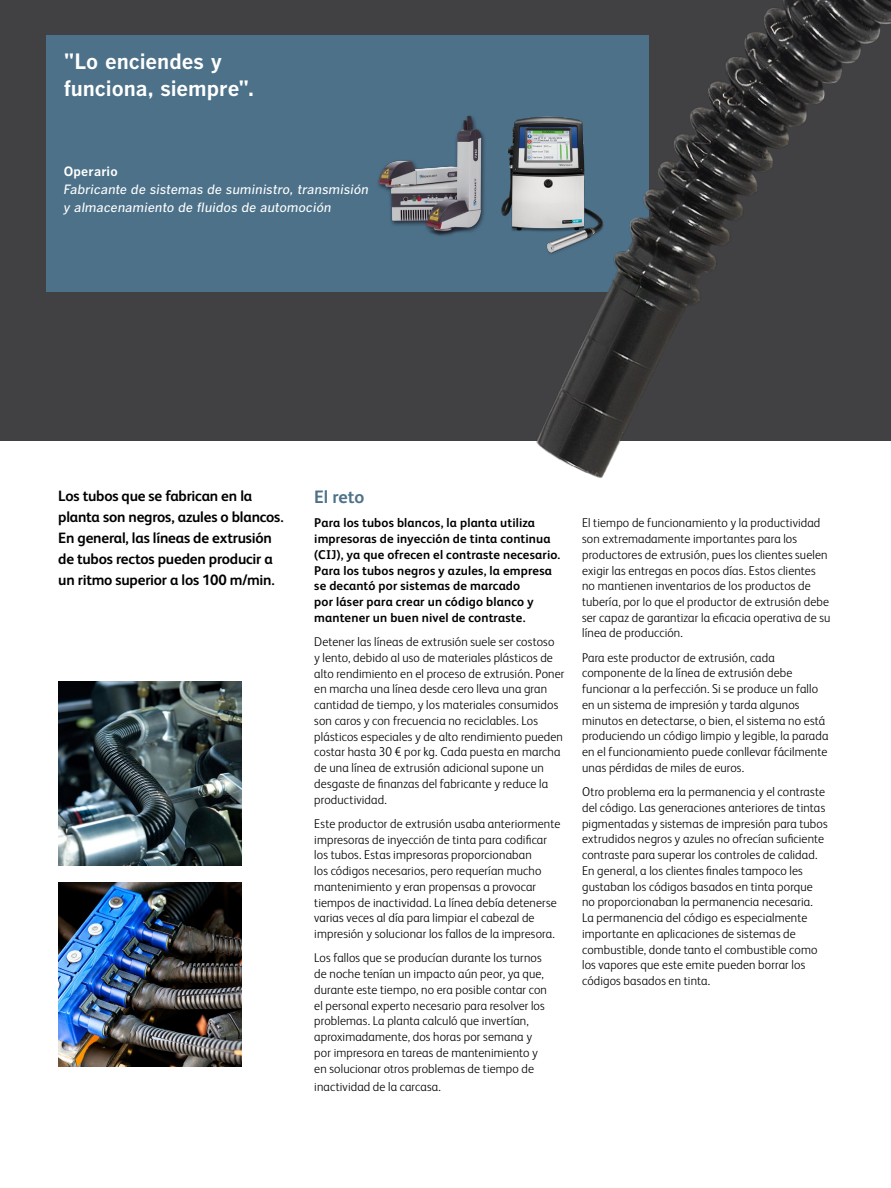
<style>
.page{position:relative;width:891px;height:1188px;background:#fff}
.page>*{position:absolute;margin:0;border:0;box-sizing:border-box;transform-origin:0 0}
.t1{font:700 21px/27px "Benton Gothic";letter-spacing:-.005em;color:#fff}
.t2{font:700 18px "FS Albert Pro";letter-spacing:-.01em;color:#4c7189}
.t3{font:700 15px/21px "FS Albert Pro";letter-spacing:-.015em;color:#000}
.t4{font:300 12.75px/15.8px "FS Albert Pro";letter-spacing:.01em;color:#000;scale:.96 1}
.t5{font:700 12.75px/15.8px "FS Albert Pro";letter-spacing:.01em;color:#000}
.t6{font:italic 500 12.75px/18px "Benton Gothic";letter-spacing:.01em;color:#fff}
.t7{font:700 12.75px "Benton Gothic";letter-spacing:.015em;color:#fff}
</style>
<div class="page">
<div style="left:0;top:0;width:891px;height:441px;background:#414042"></div>
<div style="left:46px;top:36px;width:603px;height:256px;background:#4c7189"></div>
<img style="left:58px;top:883px;width:184px;height:183px">
<img style="left:378px;top:115px;width:107px;height:121px">
<img style="left:501px;top:118px;width:25px;height:113px">
<img style="left:58px;top:682px;width:184px;height:183px">
<img style="left:526px;top:0;width:365px;height:478px">
<h1 class="t1" style="left:64px;top:49px;width:192px">"Lo enciendes y funciona, siempre".</h1>
<p class="t7" style="left:64px;top:164px;width:56px">Operario</p>
<p class="t6" style="left:64px;top:181px;width:307px">Fabricante de sistemas de suministro, transmisión y almacenamiento de fluidos de automoción</p>
<p class="t3" style="left:58px;top:484px;width:227px">Los tubos que se fabrican en la planta son negros, azules o blancos.<br>En general, las líneas de extrusión de tubos rectos pueden producir a un ritmo superior a los 100 m/min.</p>
<h2 class="t2" style="left:314px;top:484px;width:52px">El reto</h2>
<p class="t5" style="left:314px;top:514px;width:248px">Para los tubos blancos, la planta utiliza impresoras de inyección de tinta continua (CIJ), ya que ofrecen el contraste necesario.<br>Para los tubos negros y azules, la empresa se decantó por sistemas de marcado<br>por láser para crear un código blanco y mantener un buen nivel de contraste.</p>
<p class="t4" style="left:314px;top:633px;width:262px">Detener las líneas de extrusión suele ser costoso<br>y lento, debido al uso de materiales plásticos de alto rendimiento en el proceso de extrusión. Poner en marcha una línea desde cero lleva una gran cantidad de tiempo, y los materiales consumidos son caros y con frecuencia no reciclables. Los plásticos especiales y de alto rendimiento pueden costar hasta 30 € por kg. Cada puesta en marcha de una línea de extrusión adicional supone un desgaste de finanzas del fabricante y reduce la productividad.</p>
<p class="t4" style="left:314px;top:815px;width:258px">Este productor de extrusión usaba anteriormente impresoras de inyección de tinta para codificar los tubos. Estas impresoras proporcionaban<br>los códigos necesarios, pero requerían mucho mantenimiento y eran propensas a provocar tiempos de inactividad. La línea debía detenerse varias veces al día para limpiar el cabezal de impresión y solucionar los fallos de la impresora.</p>
<p class="t4" style="left:314px;top:949px;width:244px">Los fallos que se producían durante los turnos de noche tenían un impacto aún peor, ya que, durante este tiempo, no era posible contar con el personal experto necesario para resolver los problemas. La planta calculó que invertían, aproximadamente, dos horas por semana y por impresora en tareas de mantenimiento y en solucionar otros problemas de tiempo de</p>
<p class="t4" style="left:314px;top:1077px;width:133px">inactividad de la carcasa.</p>
<p class="t4" style="left:582px;top:514px;width:260px">El tiempo de funcionamiento y la productividad son extremadamente importantes para los productores de extrusión, pues los clientes suelen exigir las entregas en pocos días. Estos clientes no mantienen inventarios de los productos de tubería, por lo que el productor de extrusión debe ser capaz de garantizar la eficacia operativa de su línea de producción.</p>
<p class="t4" style="left:582px;top:649px;width:258px">Para este productor de extrusión, cada componente de la línea de extrusión debe funcionar a la perfección. Si se produce un fallo en un sistema de impresión y tarda algunos minutos en detectarse, o bien, el sistema no está produciendo un código limpio y legible, la parada en el funcionamiento puede conllevar fácilmente unas pérdidas de miles de euros.</p>
<p class="t4" style="left:582px;top:783px;width:257px">Otro problema era la permanencia y el contraste del código. Las generaciones anteriores de tintas pigmentadas y sistemas de impresión para tubos extrudidos negros y azules no ofrecían suficiente contraste para superar los controles de calidad.<br>En general, a los clientes finales tampoco les gustaban los códigos basados en tinta porque no proporcionaban la permanencia necesaria.<br>La permanencia del código es especialmente importante en aplicaciones de sistemas de combustible, donde tanto el combustible como los vapores que este emite pueden borrar los códigos basados en tinta.</p>
</div>
